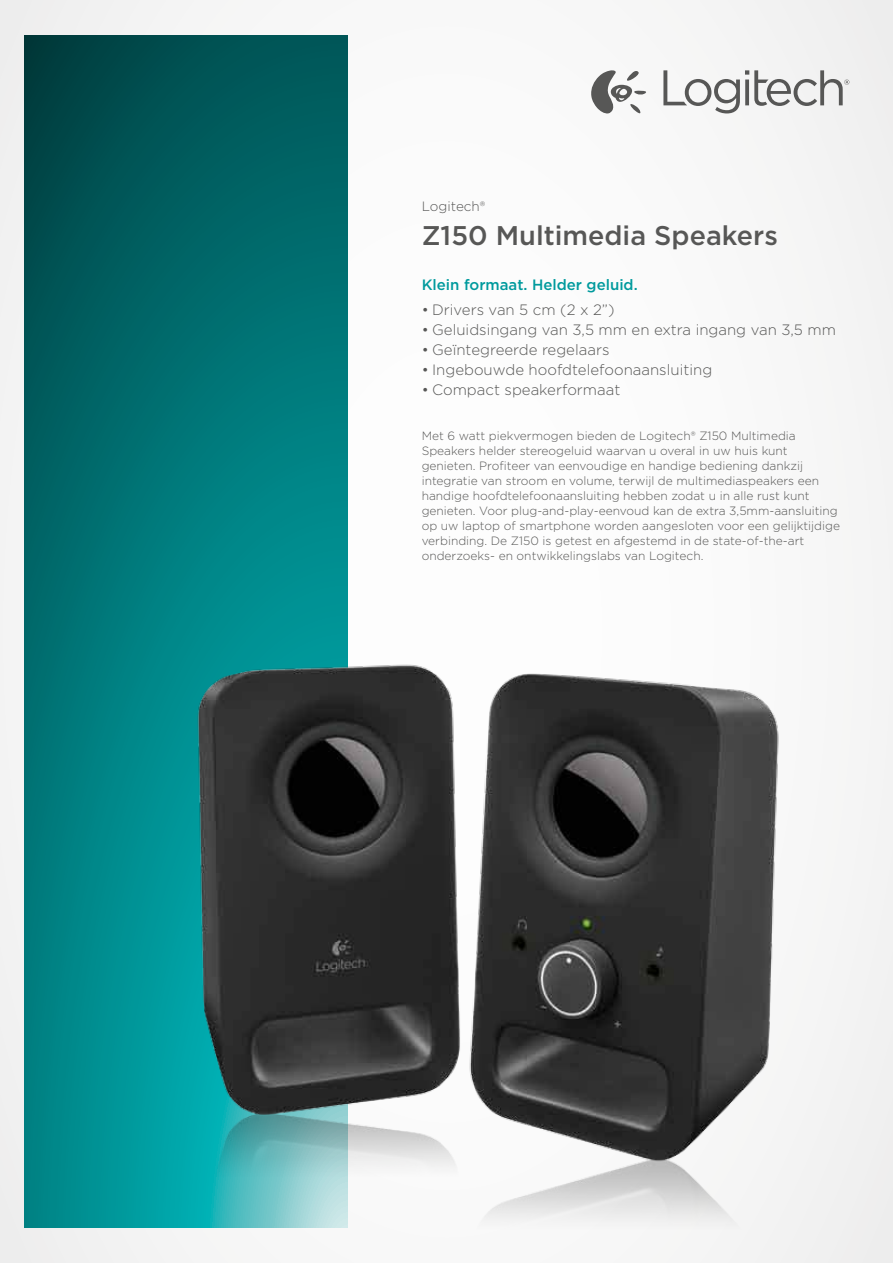
<style>
.page{position:relative;width:893px;height:1263px;background:#fff}
.page>*{position:absolute;margin:0;border:0;box-sizing:border-box;transform-origin:0 0}
.t1{font:500 27px "Gotham";color:#575756}
.t2{font:300 15px "Gotham";color:#575756}
.t3{font:500 15px "Gotham";color:#009a9d}
.t4{font:300 13.5px "Gotham";color:#575756}
.t5{font:300 12px/15px "Gotham";color:#575756}
</style>
<div class="page">
<img style="left:0;top:0;width:893px;height:1263px">
<p class="t4" style="left:422px;top:200px;width:65px">Logitech®</p>
<h1 class="t1" style="left:422px;top:224px;width:358px">Z150 Multimedia Speakers</h1>
<p class="t3" style="left:422px;top:278px;width:218px">Klein formaat. Helder geluid.</p>
<p class="t2" style="left:422px;top:300px;width:194px">• Drivers van 5 cm (2 x 2”)</p>
<p class="t2" style="left:422px;top:320px;width:416px">• Geluidsingang van 3,5 mm en extra ingang van 3,5 mm</p>
<p class="t2" style="left:422px;top:340px;width:189px">• Geïntegreerde regelaars</p>
<p class="t2" style="left:422px;top:360px;width:292px">• Ingebouwde hoofdtelefoonaansluiting</p>
<p class="t2" style="left:422px;top:380px;width:200px">• Compact speakerformaat</p>
<p class="t5" style="left:422px;top:428px;width:420px">Met 6 watt piekvermogen bieden de Logitech® Z150 Multimedia Speakers helder stereogeluid waarvan u overal in uw huis kunt genieten. Profiteer van eenvoudige en handige bediening dankzij integratie van stroom en volume, terwijl de multimediaspeakers een handige hoofdtelefoonaansluiting hebben zodat u in alle rust kunt genieten. Voor plug-and-play-eenvoud kan de extra 3,5mm-aansluiting op uw laptop of smartphone worden aangesloten voor een gelijktijdige verbinding. De Z150 is getest en afgestemd in de state-of-the-art onderzoeks- en ontwikkelingslabs van Logitech.</p>
</div>
